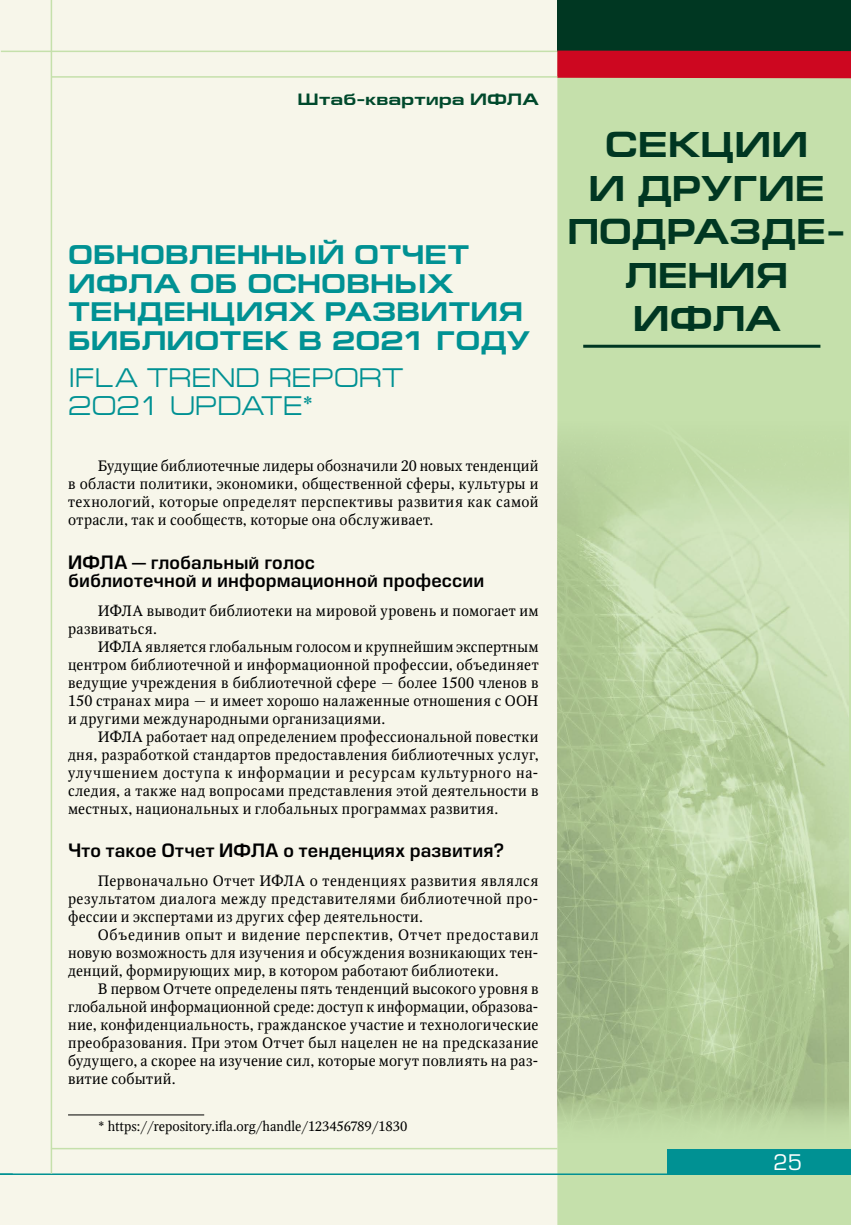
<style>
.page{position:relative;width:851px;height:1225px;background:#fff}
.page>*{position:absolute;margin:0;border:0;box-sizing:border-box;transform-origin:0 0}
.t1{font:700 36px/43.5px "Europe Ext";color:#003722;text-align:center}
.t2{font:700 27px "Europe Ext";letter-spacing:.01em;color:#009193}
.t3{font:27px/28.5px "Europe Ext";letter-spacing:.005em;color:#009193}
.t4{font:21px "Europe";color:#fff}
.t5{font:18px/18px "Europe Demi";letter-spacing:.005em;color:#000}
.t6{font:700 16.5px "Europe Ext";letter-spacing:.015em;color:#00492c}
.t7{font:15px/18px "Octava";letter-spacing:.025em;color:#000;text-align:justify}
.t8{font:13.5px "Octava";color:#000}
</style>
<div class="page">
<div style="left:0;top:0;width:850px;height:1225px;background:#f7f6ea"></div>
<div style="left:557px;top:78px;width:293px;height:1147px;background:#c5e0ab"></div>
<div style="left:557px;top:0;width:293px;height:52px;background:#003722"></div>
<div style="left:557px;top:51px;width:293px;height:27px;background:#cd0720"></div>
<div style="left:667px;top:1149px;width:183px;height:26px;background:#009193"></div>
<hr style="left:0;top:1173px;width:799px;height:2px;background:#009192">
<hr style="left:51px;top:76px;width:506px;height:2px;background:#c5e0ab">
<hr style="left:1px;top:51px;width:556px;height:1px;background:#c5e0ab">
<hr style="left:51px;top:1148px;width:506px;height:1px;background:#c5e0ab">
<hr style="left:51px;top:0;width:1px;height:1173px;background:#c5e0ab">
<svg style="left:0;top:1173px;width:13px;height:1px"></svg>
<img style="left:557px;top:338px;width:291px;height:809px">
<hr style="left:68px;top:1114px;width:136px;height:1px;background:#000">
<p class="t6" style="left:297px;top:90px;width:242px">Штаб-квартира ИФЛА</p>
<h2 class="t2" style="left:68px;top:240px;width:50px">Обновленн</h2>
<h2 class="t2" style="left:285px;top:240px;width:162px">ый Отчет</h2>
<h2 class="t2" style="left:68px;top:268px;width:145px">ИФЛА об</h2>
<h2 class="t2" style="left:247px;top:268px;width:25px">основн</h2>
<h2 class="t2" style="left:394px;top:268px;width:61px">ых</h2>
<h2 class="t2" style="left:68px;top:297px;width:25px">тенден</h2>
<h2 class="t2" style="left:210px;top:297px;width:212px">циях развити</h2>
<h2 class="t2" style="left:498px;top:297px;width:26px">я</h2>
<h2 class="t2" style="left:68px;top:325px;width:26px">библиотек</h2>
<h2 class="t2" style="left:298px;top:325px;width:228px">в 2021 году</h2>
<h2 class="t3" style="left:68px;top:363px;width:18px">IFLA</h2>
<h2 class="t3" style="left:68px;top:363px;width:337px;text-indent:79px">TREND REPORT<br>2021 UPDATE*</h2>
<p class="t7" style="left:68px;top:457px;width:472px;text-indent:30px">Будущие библиотечные лидеры обозначили 20 новых тенденций в области политики, экономики, общественной сферы, культуры и технологий, которые определят перспективы развития как самой отрасли, так и сообществ, которые она обслуживает.</p>
<p class="t5" style="left:68px;top:553px;width:417px">ИФЛА — глобальный голос<br>библиотечной и информационной профессии</p>
<p class="t7" style="left:68px;top:601px;width:472px;text-indent:30px">ИФЛА выводит библиотеки на мировой уровень и помогает им развиваться.</p>
<p class="t7" style="left:68px;top:637px;width:472px;text-indent:30px">ИФЛА является глобальным голосом и крупнейшим экспертным центром библиотечной и информационной профессии, объединяет ведущие учреждения в библиотечной сфере — более 1500 членов в 150 странах мира — и имеет хорошо налаженные отношения с ООН и другими международными организациями.</p>
<p class="t7" style="left:68px;top:727px;width:472px;text-indent:30px">ИФЛА работает над определением профессиональной повестки дня, разработкой стандартов предоставления библиотечных услуг, улучшением доступа к информации и ресурсам культурного на&shy;следия, а также над вопросами представления этой деятельности в местных, национальных и глобальных программах развития.</p>
<p class="t5" style="left:68px;top:841px;width:437px">Что такое Отчет ИФЛА о тенденциях развития?</p>
<p class="t7" style="left:68px;top:871px;width:472px;text-indent:30px">Первоначально Отчет ИФЛА о тенденциях развития являлся результатом диалога между представителями библиотечной про&shy;фессии и экспертами из других сфер деятельности.</p>
<p class="t7" style="left:68px;top:925px;width:472px;text-indent:30px">Объединив опыт и видение перспектив, Отчет предоставил новую возможность для изучения и обсуждения возникающих тен&shy;денций, формирующих мир, в котором работают библиотеки.</p>
<p class="t7" style="left:68px;top:979px;width:472px;text-indent:30px">В первом Отчете определены пять тенденций высокого уровня в глобальной информационной среде: доступ к информации, образова&shy;ние, конфиденциальность, гражданское участие и технологические преобразования. При этом Отчет был нацелен не на предсказание будущего, а скорее на изучение сил, которые могут повлиять на раз&shy;витие событий.</p>
<p class="t8" style="left:98px;top:1118px;width:310px">* https://repository.ifla.org/handle/123456789/1830</p>
<h1 class="t1" style="left:567px;top:123px;width:279px">СЕКЦИИ<br>И ДРУГИЕ<br>ПОДРАЗДЕ-<br>ЛЕНИЯ<br>ИФЛА</h1>
<h3 class="t4" style="left:773px;top:1150px;width:30px">25</h3>
</div>
